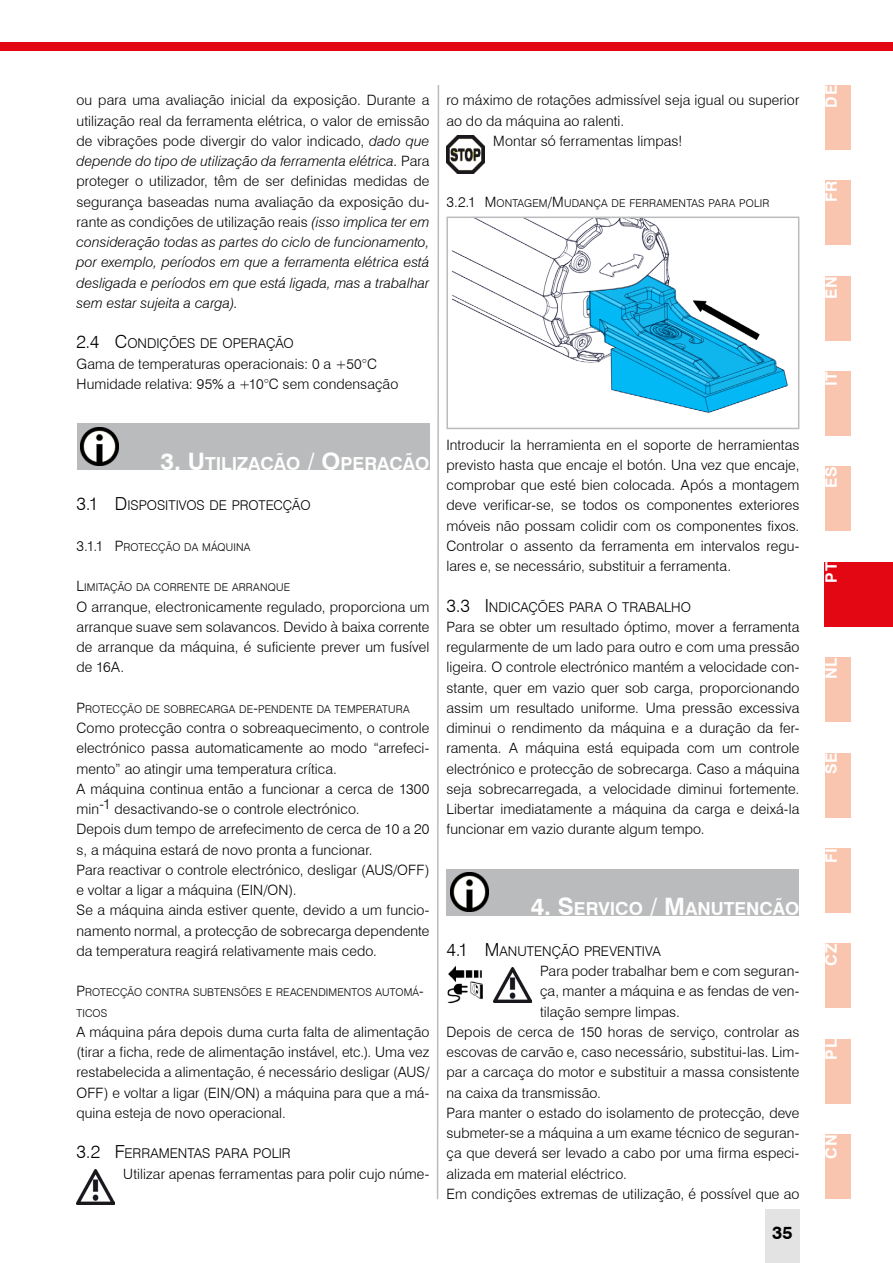
<style>
.page{position:relative;width:893px;height:1263px;background:#fff}
.page>*{position:absolute;margin:0;border:0;box-sizing:border-box;transform-origin:0 0}
.t1{font:700 18px "Swiss 721 BT";color:#fff}
.t2{font:700 18px "Swiss 721 BT";color:#000}
.t3{font:700 15.75px "Swiss 721 BT";letter-spacing:.05em;color:#fff}
.t4{font:300 14.25px/20.2px "Swiss 721 BT";letter-spacing:.005em;color:#000;text-align:justify}
.t5{font:italic 300 14.25px/20.2px "Swiss 721 BT";letter-spacing:.005em;color:#000;text-align:justify}
.t6{font:300 13.5px "Swiss 721 BT";color:#000}
.t7{font:300 10.65px/20.2px "Swiss 721 BT";letter-spacing:.015em;color:#000}
.s1{font-style:normal}
.s2{font-size:18px}
.s3{font-size:14.25px}
.s4{font-size:24px}
</style>
<div class="page">
<div style="left:825px;top:1039px;width:25px;height:64px;background:#f9c5af"></div>
<div style="left:825px;top:944px;width:25px;height:64px;background:#f9c5af"></div>
<div style="left:825px;top:848px;width:25px;height:64px;background:#f9c5af"></div>
<div style="left:825px;top:753px;width:25px;height:64px;background:#f9c5af"></div>
<div style="left:825px;top:657px;width:25px;height:65px;background:#f9c5af"></div>
<div style="left:825px;top:1134px;width:25px;height:65px;background:#f9c5af"></div>
<div style="left:825px;top:85px;width:25px;height:64px;background:#f9c5af"></div>
<div style="left:77px;top:423px;width:352px;height:47px;background:#babbbc"></div>
<img style="left:81px;top:427px;width:38px;height:39px">
<img style="left:77px;top:1170px;width:38px;height:34px">
<img style="left:446px;top:135px;width:39px;height:38px">
<div style="left:446px;top:869px;width:353px;height:46px;background:#babbbc"></div>
<img style="left:451px;top:873px;width:38px;height:38px">
<img style="left:447px;top:965px;width:36px;height:39px">
<img style="left:493px;top:967px;width:38px;height:35px">
<img style="left:453px;top:220px;width:335px;height:193px">
<div style="left:446px;top:217px;width:353px;height:212px;border:2px solid #babbbc"></div>
<div style="left:825px;top:467px;width:25px;height:64px;background:#f9c5af"></div>
<div style="left:825px;top:371px;width:25px;height:65px;background:#f9c5af"></div>
<div style="left:825px;top:276px;width:25px;height:64px;background:#f9c5af"></div>
<div style="left:825px;top:180px;width:25px;height:65px;background:#f9c5af"></div>
<div style="left:0;top:43px;width:893px;height:8px;background:#e30613"></div>
<div style="left:765px;top:1209px;width:34px;height:54px;background:#e3e3e3"></div>
<svg style="left:436px;top:85px;width:4px;height:1115px"></svg>
<div style="left:825px;top:562px;width:68px;height:64px;background:#e30613"></div>
<p class="t4" style="left:77px;top:90px;width:354px">ou para uma avaliação inicial da exposição. Durante a</p>
<p class="t3" style="left:822px;top:108px;width:24px;rotate:-90deg">DE</p>
<p class="t5" style="left:77px;top:110px;width:354px"><span class="s1">utilização real da ferramenta elétrica, o valor de emissão de vibrações pode divergir do valor indicado,</span> dado que depende do tipo de utilização da ferramenta elétrica. <span class="s1">Para proteger o utilizador, têm de ser definidas medidas de segurança baseadas numa avaliação da exposição du&shy;rante as condições de utilização reais</span> (isso implica ter em consideração todas as partes do ciclo de funcionamento, por exemplo, períodos em que a ferramenta elétrica está desligada e períodos em que está ligada, mas a trabalhar sem estar sujeita a carga).</p>
<p class="t6" style="left:77px;top:335px;width:219px"><span class="s2">2.4 C</span>ONDIÇÕES DE OPERAÇÃO</p>
<p class="t4" style="left:77px;top:353px;width:323px">Gama de temperaturas operacionais: 0 a +50°C<br>Humidade relativa: 95% a +10°C sem condensação</p>
<p class="t4" style="left:446px;top:90px;width:354px">ro máximo de rotações admissível seja igual ou superior</p>
<p class="t4" style="left:446px;top:110px;width:179px">ao do da máquina ao ralenti.</p>
<p class="t4" style="left:493px;top:130px;width:191px">Montar só ferramentas limpas!</p>
<p class="t3" style="left:822px;top:202px;width:23px;rotate:-90deg">FR</p>
<p class="t7" style="left:446px;top:193px;width:324px"><span class="s3">3.2.1 M</span> ONTAGEM<span class="s3">/M</span> UDANÇA DE FERRAMENTAS PARA POLIR</p>
<p class="t3" style="left:822px;top:299px;width:24px;rotate:-90deg">EN</p>
<p class="t3" style="left:822px;top:386px;width:16px;rotate:-90deg">IT</p>
<p class="t1" style="left:161px;top:452px;width:54px"><span class="s4">3. U</span>TILIZ</p>
<p class="t1" style="left:248px;top:452px;width:105px">ACÃO <span class="s4">/ O</span>PER</p>
<p class="t1" style="left:377px;top:452px;width:54px">ACÃO</p>
<p class="t6" style="left:77px;top:497px;width:236px"><span class="s2">3.1 D</span> ISPOSITIVOS DE PROTECÇÃO</p>
<p class="t7" style="left:77px;top:537px;width:175px"><span class="s3">3.1.1 P</span>ROTECÇÃO DA MÁQUINA</p>
<p class="t7" style="left:77px;top:577px;width:215px"><span class="s3">L</span>IMITAÇÃO DA CORRENTE DE ARRANQUE</p>
<p class="t4" style="left:77px;top:596px;width:354px">O arranque, electronicamente regulado, proporciona um arranque suave sem solavancos. Devido à baixa corrente de arranque da máquina, é suficiente prever um fusível de 16A.</p>
<p class="t7" style="left:77px;top:699px;width:335px"><span class="s3">P</span>ROTECÇÃO DE SOBRECARGA DE<span class="s3">-</span>PENDENTE DA TEMPERATURA</p>
<p class="t4" style="left:77px;top:718px;width:354px;text-align:left">Como protecção contra o sobreaquecimento, o controle electrónico passa automaticamente ao modo “arrefeci&shy;mento” ao atingir uma temperatura crítica.<br>A máquina continua então a funcionar a cerca de 1300 min-1 desactivando-se o controle electrónico.<br>Depois dum tempo de arrefecimento de cerca de 10 a 20 s, a máquina estará de novo pronta a funcionar.<br>Para reactivar o controle electrónico, desligar (AUS/OFF) e voltar a ligar a máquina (EIN/ON).<br>Se a máquina ainda estiver quente, devido a um funcio&shy;namento normal, a protecção de sobrecarga dependente da temperatura reagirá relativamente mais cedo.</p>
<p class="t7" style="left:77px;top:982px;width:349px"><span class="s3">P</span>ROTECÇÃO CONTRA SUBTENSÕES E REACENDIMENTOS AUTOMÁ<span class="s3">-<br></span>TICOS</p>
<p class="t4" style="left:77px;top:1021px;width:354px">A máquina pára depois duma curta falta de alimentação (tirar a ficha, rede de alimentação instável, etc.). Uma vez restabelecida a alimentação, é necessário desligar (AUS/ OFF) e voltar a ligar (EIN/ON) a máquina para que a má&shy;quina esteja de novo operacional.</p>
<p class="t6" style="left:77px;top:1145px;width:216px"><span class="s2">3.2 F</span>ERRAMENTAS PARA POLIR</p>
<p class="t4" style="left:123px;top:1163px;width:308px">Utilizar apenas ferramentas para polir cujo núme-</p>
<p class="t4" style="left:446px;top:434px;width:354px">Introducir la herramienta en el soporte de herramientas previsto hasta que encaje el botón. Una vez que encaje, comprobar que esté bien colocada. Após a montagem deve verificar-se, se todos os componentes exteriores móveis não possam colidir com os componentes fixos.<br>Controlar o assento da ferramenta em intervalos regu&shy;lares e, se necessário, substituir a ferramenta.</p>
<p class="t6" style="left:446px;top:599px;width:202px"><span class="s2">3.3 I</span> NDICAÇÕES PARA O TRABA</p>
<p class="t6" style="left:664px;top:599px;width:28px">LHO</p>
<p class="t4" style="left:446px;top:616px;width:354px">Para se obter um resultado óptimo, mover a ferramenta regularmente de um lado para outro e com uma pressão ligeira. O controle electrónico mantém a velocidade con&shy;stante, quer em vazio quer sob carga, proporcionando assim um resultado uniforme. Uma pressão excessiva diminui o rendimento da máquina e a duração da fer&shy;ramenta. A máquina está equipada com um controle electrónico e protecção de sobrecarga. Caso a máquina seja sobrecarregada, a velocidade diminui fortemente.<br>Libertar imediatamente a máquina da carga e deixá-la funcionar em vazio durante algum tempo.</p>
<p class="t1" style="left:531px;top:898px;width:207px"><span class="s4">4. S</span>ERVICO <span class="s4">/ M</span>ANUTENC</p>
<p class="t1" style="left:773px;top:898px;width:28px">ÃO</p>
<p class="t6" style="left:446px;top:943px;width:208px"><span class="s2">4.1 M</span>ANUTENÇÃO PREVENTIVA</p>
<p class="t4" style="left:540px;top:961px;width:261px">Para poder trabalhar bem e com seguran-</p>
<p class="t4" style="left:540px;top:981px;width:261px">ça, manter a máquina e as fendas de ven-</p>
<p class="t4" style="left:540px;top:1001px;width:141px">tilação sempre limpas.</p>
<p class="t4" style="left:446px;top:1021px;width:354px">Depois de cerca de 150 horas de serviço, controlar as</p>
<p class="t4" style="left:446px;top:1042px;width:354px">escovas de carvão e, caso necessário, substitui-las. Lim-</p>
<p class="t4" style="left:446px;top:1062px;width:354px">par a carcaça do motor e substituir a massa consistente</p>
<p class="t4" style="left:446px;top:1082px;width:156px">na caixa da transmissão.</p>
<p class="t4" style="left:446px;top:1102px;width:354px">Para manter o estado do isolamento de protecção, deve</p>
<p class="t4" style="left:446px;top:1123px;width:354px">submeter-se a máquina a um exame técnico de seguran-</p>
<p class="t4" style="left:446px;top:1143px;width:354px">ça que deverá ser levado a cabo por uma firma especi-</p>
<p class="t4" style="left:446px;top:1163px;width:182px">alizada em material eléctrico.</p>
<p class="t4" style="left:446px;top:1183px;width:354px">Em condições extremas de utilização, é possível que ao</p>
<p class="t2" style="left:772px;top:1222px;width:22px">35</p>
<p class="t3" style="left:822px;top:488px;width:23px;rotate:-90deg">ES</p>
<p class="t3" style="left:822px;top:583px;width:22px;rotate:-90deg">PT</p>
<p class="t3" style="left:822px;top:679px;width:23px;rotate:-90deg">NL</p>
<p class="t3" style="left:822px;top:774px;width:23px;rotate:-90deg">SE</p>
<p class="t3" style="left:822px;top:863px;width:17px;rotate:-90deg">FI</p>
<p class="t3" style="left:822px;top:966px;width:23px;rotate:-90deg">CZ</p>
<p class="t3" style="left:822px;top:1059px;width:22px;rotate:-90deg">PL</p>
<p class="t3" style="left:822px;top:1159px;width:26px;rotate:-90deg">CN</p>
</div>
